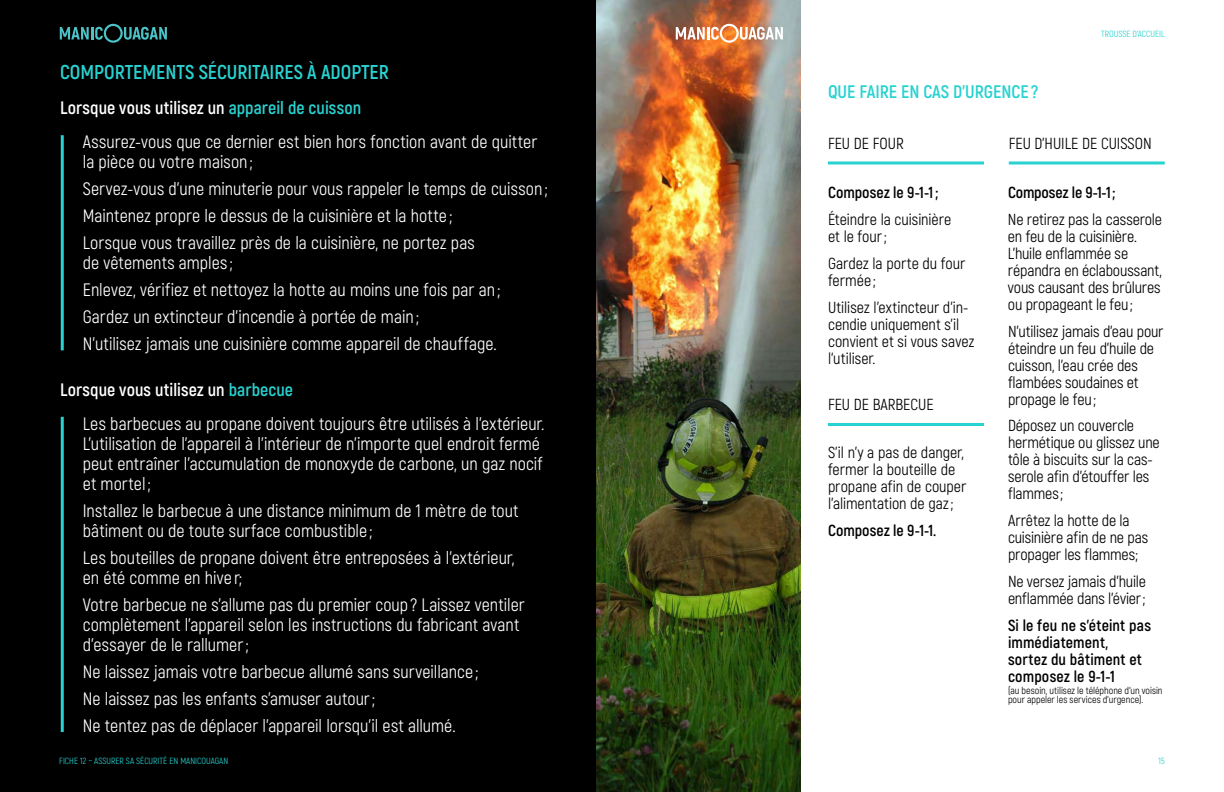
<style>
.page{position:relative;width:1224px;height:792px;background:#fff}
.page>*{position:absolute;margin:0;border:0;box-sizing:border-box;transform-origin:0 0}
.t1{font:700 20px "Akrobat";color:#28d2d1}
.t2{font:700 18.2px "Akrobat";color:#28d2d1}
.t3{font:18px/20px "Akrobat";color:#fff}
.t4{font:700 18px "Akrobat";letter-spacing:.005em;color:#fff}
.t5{font:16px/17px "Akrobat";letter-spacing:-.005em;color:#000}
.t6{font:700 16px/17px "Akrobat";letter-spacing:.01em;color:#000}
.t7{font:10px/9px "Akrobat";letter-spacing:-.005em;color:#000}
.t8{font:9px "Akrobat";color:#28d2d1}
.s1{color:#28d2d1}
</style>
<div class="page">
<div style="left:0;top:0;width:612px;height:792px;background:#000"></div>
<hr style="left:61px;top:135px;width:3px;height:215px;background:#28d2d1">
<hr style="left:61px;top:417px;width:3px;height:315px;background:#28d2d1">
<img style="left:596px;top:0;width:204px;height:792px">
<hr style="left:828px;top:162px;width:156px;height:2px;background:#28d2d1">
<hr style="left:828px;top:423px;width:156px;height:3px;background:#28d2d1">
<hr style="left:1009px;top:162px;width:156px;height:2px;background:#28d2d1">
<svg style="left:676px;top:24px;width:107px;height:19px"></svg>
<svg style="left:60px;top:24px;width:107px;height:19px"></svg>
<p class="t1" style="left:60px;top:59px;width:330px">COMPORTEMENTS SÉCURITAIRES À ADOPTER</p>
<p class="t4" style="left:60px;top:97px;width:303px">Lorsque vous utilisez un <span class="s1">appareil de cuisson</span></p>
<p class="t3" style="left:83px;top:132px;width:456px">Assurez-vous que ce dernier est bien hors fonction avant de quitter la pièce ou votre maison;</p>
<p class="t3" style="left:83px;top:176px;width:466px;line-height:27px">Servez-vous d’une minuterie pour vous rappeler le temps de cuisson;<br>Maintenez propre le dessus de la cuisinière et la hotte;<br>Lorsque vous travaillez près de la cuisinière, ne portez pas</p>
<p class="t3" style="left:83px;top:250px;width:419px;line-height:27px">de vêtements amples;<br>Enlevez, vérifiez et nettoyez la hotte au moins une fois par an; Gardez un extincteur d’incendie à portée de main;<br>N’utilisez jamais une cuisinière comme appareil de chauffage.</p>
<p class="t4" style="left:60px;top:378px;width:235px">Lorsque vous utilisez un <span class="s1">barbecue</span></p>
<p class="t3" style="left:83px;top:414px;width:463px">Les barbecues au propane doivent toujours être utilisés à l’extérieur.<br>L’utilisation de l’appareil à l’intérieur de n’importe quel endroit fermé peut entraîner l’accumulation de monoxyde de carbone, un gaz nocif et mortel ;</p>
<p class="t3" style="left:83px;top:501px;width:437px">Installez le barbecue à une distance minimum de 1 mètre de tout bâtiment ou de toute surface combustible;</p>
<p class="t3" style="left:83px;top:548px;width:433px">Les bouteilles de propane doivent être entreposées à l’extérieur, en été comme en hiver;</p>
<p class="t3" style="left:83px;top:595px;width:444px">Votre barbecue ne s’allume pas du premier coup ? Laissez ventiler complètement l’appareil selon les instructions du fabricant avant d’essayer de le rallumer;</p>
<p class="t3" style="left:83px;top:658px;width:397px;line-height:27px">Ne laissez jamais votre barbecue allumé sans surveillance;<br>Ne laissez pas les enfants s’amuser autour;<br>Ne tentez pas de déplacer l’appareil lorsqu’il est allumé.</p>
<p class="t8" style="left:59px;top:756px;width:170px">FICHE 12 – ASSURER SA SÉCURITÉ EN MANICOUAGAN</p>
<p class="t8" style="left:1101px;top:29px;width:65px">TROUSSE D’ACCUEIL</p>
<p class="t2" style="left:828px;top:80px;width:212px">QUE FAIRE EN CAS D’URGENCE?</p>
<p class="t5" style="left:828px;top:135px;width:77px">FEU DE FOUR</p>
<p class="t5" style="left:1009px;top:135px;width:145px">FEU D’HUILE DE CUISSON</p>
<p class="t6" style="left:828px;top:183px;width:112px">Composez le 9-1-1;</p>
<p class="t5" style="left:828px;top:211px;width:125px">Éteindre la cuisinière et le four;</p>
<p class="t5" style="left:828px;top:254px;width:139px">Gardez la porte du four fermée ;</p>
<p class="t5" style="left:828px;top:298px;width:148px">Utilisez l’extincteur d’in&shy;cendie uniquement s’il convient et si vous savez l’utiliser.</p>
<p class="t5" style="left:828px;top:396px;width:107px">FEU DE BARBECUE</p>
<p class="t5" style="left:828px;top:444px;width:140px">S’il n’y a pas de danger, fermer la bouteille de propane afin de couper l’alimentation de gaz;</p>
<p class="t6" style="left:828px;top:522px;width:110px">Composez le 9-1-1.</p>
<p class="t6" style="left:1008px;top:183px;width:109px">Composez le 9-1-1;</p>
<p class="t5" style="left:1008px;top:211px;width:156px">Ne retirez pas la casserole en feu de la cuisinière.<br>L’huile enflammée se répandra en éclaboussant, vous causant des brûlures ou propageant le feu;</p>
<p class="t5" style="left:1008px;top:322px;width:157px">N’utilisez jamais d’eau pour éteindre un feu d’huile de cuisson, l’eau crée des flambées soudaines et propage le feu;</p>
<p class="t5" style="left:1008px;top:417px;width:153px">Déposez un couvercle hermétique ou glissez une tôle à biscuits sur la cas&shy;serole afin d’étouffer les flammes ;</p>
<p class="t5" style="left:1008px;top:512px;width:142px">Arrêtez la hotte de la cuisinière afin de ne pas propager les flammes;</p>
<p class="t5" style="left:1008px;top:573px;width:139px">Ne versez jamais d’huile enflammée dans l’évier;</p>
<p class="t6" style="left:1008px;top:617px;width:145px">Si le feu ne s’éteint pas immédiatement, sortez du bâtiment et composez le 9-1-1</p>
<p class="t7" style="left:1008px;top:686px;width:156px">(au besoin, utilisez le téléphone d’un voisin pour appeler les services d’urgence).</p>
<p class="t8" style="left:1159px;top:756px;width:8px">15</p>
</div>
